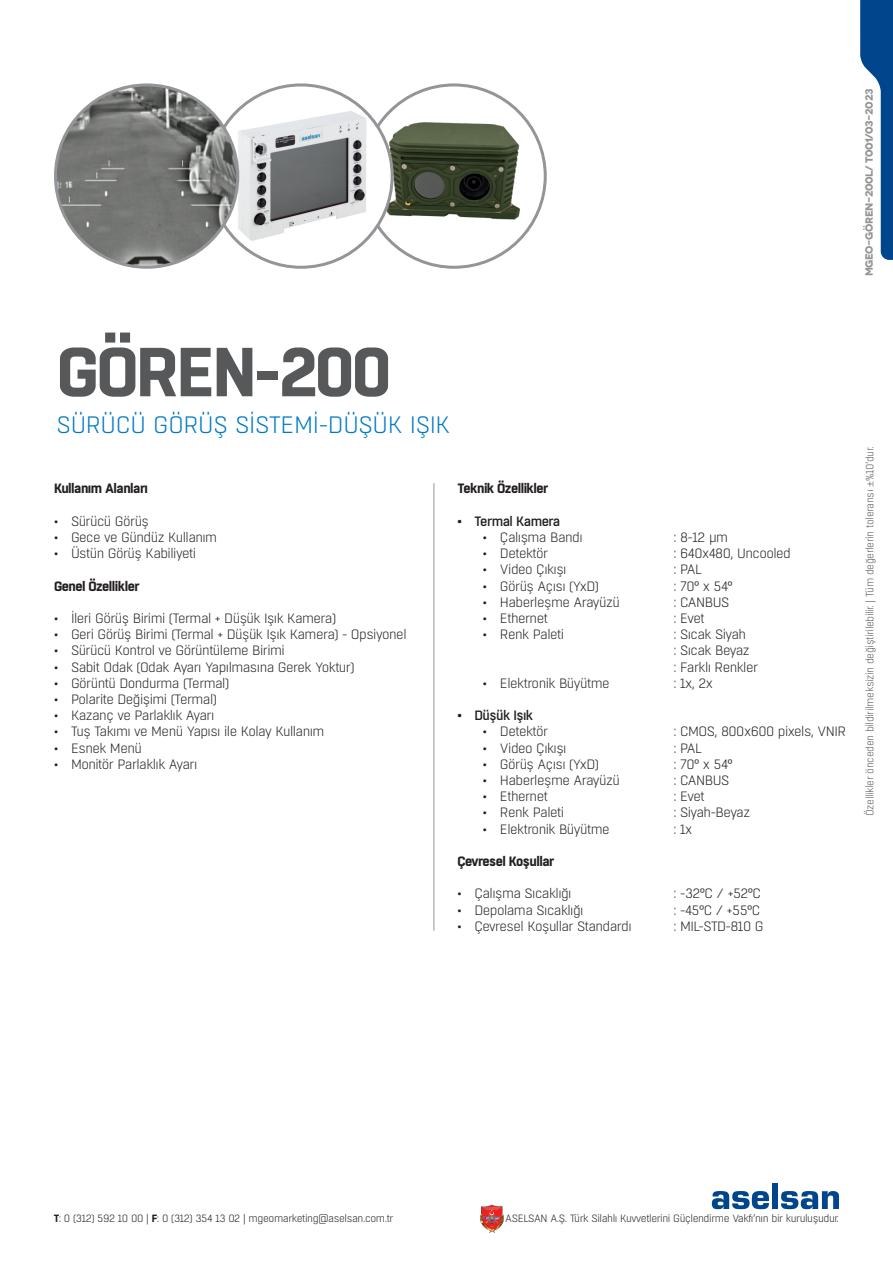
<style>
.page{position:relative;width:893px;height:1263px;background:#fff}
.page>*{position:absolute;margin:0;border:0;box-sizing:border-box;transform-origin:0 0}
.t1{font:700 69.15px "Boxed";letter-spacing:-.04em;color:#57585a}
.t2{font:300 23.7px "Boxed";letter-spacing:-.015em;color:#007ac2}
.ASDA{font:300 13.5px "Boxed";letter-spacing:-.04em;color:#231f20}
.sda{font:700 13.5px "Boxed";letter-spacing:-.04em;color:#231f20}
.t3{font:500 13.5px "Boxed";letter-spacing:-.04em;color:#231f20}
.t4{font:300 10.5px "Boxed";letter-spacing:-.04em;color:#231f20}
.t5{font:300 10.5px "Boxed";letter-spacing:-.04em;color:#57585a}
.t6{font:700 10.5px "Novecentowide";letter-spacing:-.04em;color:#939598}
.s1{font-family:"Minion Pro";font-weight:400}
.s2{font-weight:700}
</style>
<div class="page">
<img style="left:480px;top:1204px;width:23px;height:28px">
<svg style="left:712px;top:1191px;width:57px;height:18px"></svg>
<div style="left:772px;top:1183px;width:6px;height:26px;background:#01468c"></div>
<svg style="left:781px;top:1191px;width:58px;height:18px"></svg>
<svg style="left:860px;top:0;width:33px;height:260px"></svg>
<img style="left:378px;top:108px;width:152px;height:120px">
<div style="left:210px;top:85px;width:182px;height:182px;background:#fff;border-radius:50%"></div>
<img style="left:225px;top:108px;width:152px;height:137px">
<hr style="left:434px;top:483px;width:1px;height:448px;background:#939598">
<img style="left:56px;top:85px;width:182px;height:182px;border-radius:91px">
<p class="t6" style="left:863px;top:276px;width:189px;rotate:-90deg">MGEO-GÖREN-200L/ T001/03-2023</p>
<p class="t1" style="left:57px;top:326px;width:336px">GÖREN-200</p>
<p class="t2" style="left:57px;top:410px;width:395px">SÜRÜCÜ GÖRÜŞ SİSTEMİ-DÜŞÜK IŞIK</p>
<p class="sda" style="left:54px;top:479px;width:96px">Kullanım Alanları</p>
<p class="ASDA" style="left:54px;top:513px;width:97px">• Sürücü Görüş</p>
<p class="ASDA" style="left:54px;top:529px;width:165px">• Gece ve Gündüz Kullanım</p>
<p class="ASDA" style="left:54px;top:545px;width:144px">• Üstün Görüş Kabiliyeti</p>
<p class="sda" style="left:54px;top:577px;width:87px">Genel Özellikler</p>
<p class="ASDA" style="left:54px;top:610px;width:284px">• İleri Görüş Birimi (Termal + Düşük Işık Kamera)</p>
<p class="ASDA" style="left:54px;top:626px;width:354px">• Geri Görüş Birimi (Termal + Düşük Işık Kamera) - Opsiyonel</p>
<p class="ASDA" style="left:54px;top:642px;width:232px">• Sürücü Kontrol ve Görüntüleme Birimi</p>
<p class="ASDA" style="left:54px;top:658px;width:302px">• Sabit Odak (Odak Ayarı Yapılmasına Gerek Yoktur)</p>
<p class="ASDA" style="left:54px;top:675px;width:177px">• Görüntü Dondurma (Termal)</p>
<p class="ASDA" style="left:54px;top:691px;width:164px">• Polarite Değişimi (Termal)</p>
<p class="ASDA" style="left:54px;top:707px;width:162px">• Kazanç ve Parlaklık Ayarı</p>
<p class="ASDA" style="left:54px;top:723px;width:272px">• Tuş Takımı ve Menü Yapısı ile Kolay Kullanım</p>
<p class="ASDA" style="left:54px;top:739px;width:89px">• Esnek Menü</p>
<p class="ASDA" style="left:54px;top:756px;width:145px">• Monitör Parlaklık Ayarı</p>
<p class="sda" style="left:457px;top:479px;width:92px">Teknik Özellikler</p>
<p class="t3" style="left:457px;top:512px;width:104px">• Termal Kamera</p>
<p class="ASDA" style="left:483px;top:529px;width:101px">• Çalışma Bandı</p>
<p class="ASDA" style="left:673px;top:529px;width:56px">: 8-12 µm</p>
<p class="ASDA" style="left:483px;top:545px;width:67px">• Detektör</p>
<p class="ASDA" style="left:673px;top:545px;width:119px">: 640x480, Uncooled</p>
<p class="ASDA" style="left:483px;top:561px;width:85px">• Video Çıkışı</p>
<p class="ASDA" style="left:673px;top:561px;width:30px">: PAL</p>
<p class="ASDA" style="left:483px;top:577px;width:117px">• Görüş Açısı (YxD)</p>
<p class="ASDA" style="left:673px;top:577px;width:61px">: 70° x 54°</p>
<p class="ASDA" style="left:483px;top:594px;width:138px">• Haberleşme Arayüzü</p>
<p class="ASDA" style="left:673px;top:594px;width:57px">: CANBUS</p>
<p class="ASDA" style="left:483px;top:610px;width:66px">• Ethernet</p>
<p class="ASDA" style="left:673px;top:610px;width:33px">: Evet</p>
<p class="ASDA" style="left:483px;top:626px;width:83px">• Renk Paleti</p>
<p class="ASDA" style="left:673px;top:626px;width:74px">: Sıcak Siyah</p>
<p class="ASDA" style="left:673px;top:642px;width:78px">: Sıcak Beyaz</p>
<p class="ASDA" style="left:673px;top:658px;width:86px">: Farklı Renkler</p>
<p class="ASDA" style="left:483px;top:675px;width:128px">• Elektronik Büyütme</p>
<p class="ASDA" style="left:673px;top:675px;width:41px">: 1x, 2x</p>
<p class="t3" style="left:457px;top:707px;width:77px">• Düşük Işık</p>
<p class="ASDA" style="left:483px;top:723px;width:67px">• Detektör</p>
<p class="ASDA" style="left:673px;top:723px;width:174px">: CMOS, 800x600 pixels, VNIR</p>
<p class="ASDA" style="left:483px;top:739px;width:85px">• Video Çıkışı</p>
<p class="ASDA" style="left:673px;top:739px;width:30px">: PAL</p>
<p class="ASDA" style="left:483px;top:756px;width:117px">• Görüş Açısı (YxD)</p>
<p class="ASDA" style="left:673px;top:756px;width:61px">: 70° x 54°</p>
<p class="ASDA" style="left:483px;top:772px;width:138px">• Haberleşme Arayüzü</p>
<p class="ASDA" style="left:673px;top:772px;width:57px">: CANBUS</p>
<p class="ASDA" style="left:483px;top:788px;width:66px">• Ethernet</p>
<p class="ASDA" style="left:673px;top:788px;width:33px">: Evet</p>
<p class="ASDA" style="left:483px;top:804px;width:83px">• Renk Paleti</p>
<p class="ASDA" style="left:673px;top:804px;width:78px">: Siyah-Beyaz</p>
<p class="ASDA" style="left:483px;top:820px;width:128px">• Elektronik Büyütme</p>
<p class="ASDA" style="left:673px;top:820px;width:20px">: 1x</p>
<p class="sda" style="left:457px;top:852px;width:98px">Çevresel Koşullar</p>
<p class="ASDA" style="left:457px;top:885px;width:116px">• Çalışma Sıcaklığı</p>
<p class="ASDA" style="left:673px;top:885px;width:89px">: -32°C / +52°C</p>
<p class="ASDA" style="left:457px;top:901px;width:128px">• Depolama Sıcaklığı</p>
<p class="ASDA" style="left:673px;top:901px;width:89px">: -45°C / +55°C</p>
<p class="ASDA" style="left:457px;top:918px;width:176px">• Çevresel Koşullar Standardı</p>
<p class="ASDA" style="left:673px;top:918px;width:92px">: MIL-STD-810 G</p>
<p class="t5" style="left:863px;top:816px;width:371px;rotate:-90deg">Özellikler önceden bildirilmeksizin değiştirilebilir. | Tüm değerlerin toleransı <span class="s1">±</span>%10’dur.</p>
<p class="t4" style="left:54px;top:1212px;width:341px"><span class="s2">T</span>: 0 (312) 592 10 00 | <span class="s2">F</span>: 0 (312) 354 13 02 | mgeomarketing@aselsan.com.tr</p>
<p class="t4" style="left:505px;top:1212px;width:335px">ASELSAN A.Ş. Türk Silahlı Kuvvetlerini Güçlendirme Vakfı’nın bir kuruluşudur.</p>
</div>
